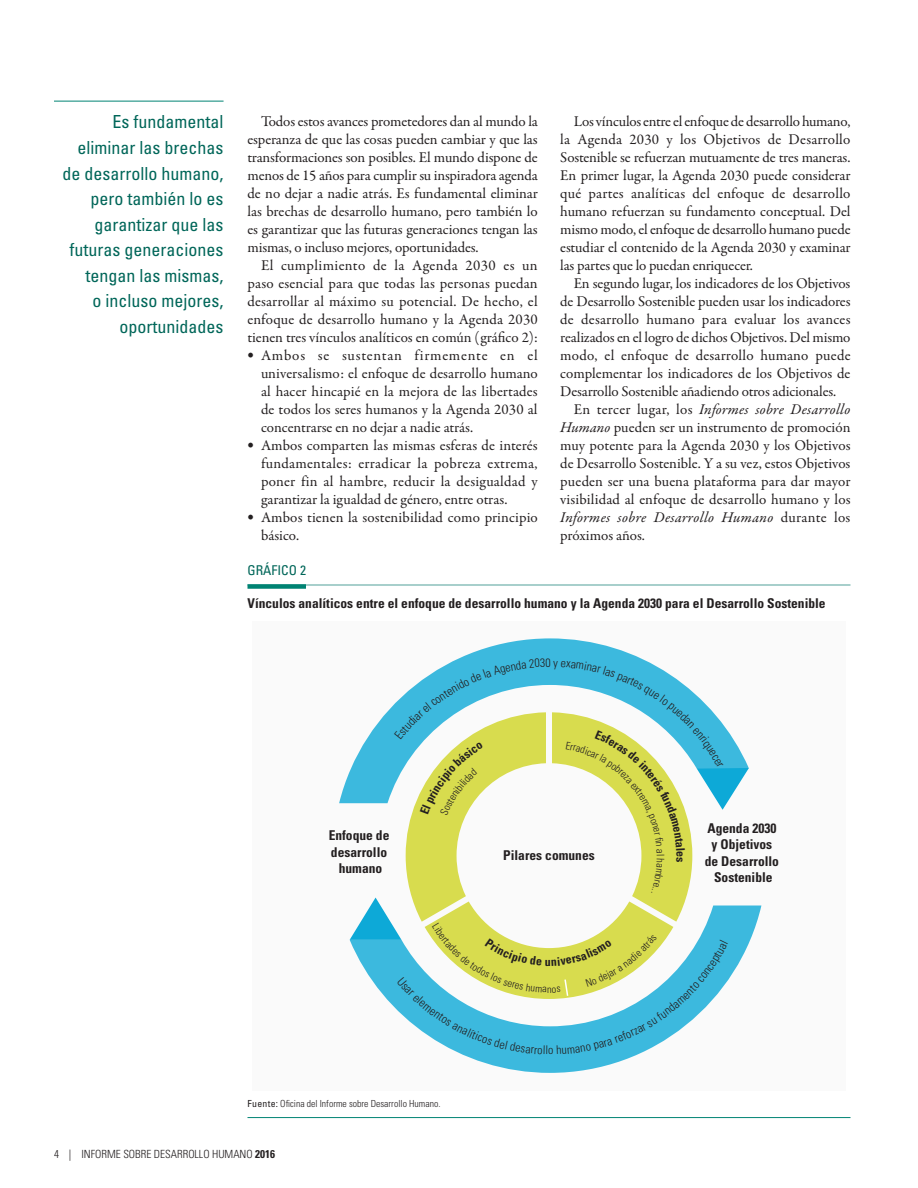
<style>
.page{position:relative;width:918px;height:1188px;background:#fff}
.page>*{position:absolute;margin:0;border:0;box-sizing:border-box;transform-origin:0 0}
.t1{font:condensed 18px/25.5px "Univers LT Std";color:#006659;text-align:right}
.t2{font:15px/18px "Garamond Premr Pro";color:#231f20;text-align:justify}
.t3{font:italic 15px "Garamond Premr Pro";letter-spacing:.02em;color:#231f20}
.t4{font:700 condensed 13.5px/16.2px "Univers LT Std";color:#231f20;text-align:center}
.t5{font:condensed 13.5px "Univers LT Std";color:#006659}
.t6{font:300 condensed 12px "Univers LT Std";color:#231f20}
.t7{font:700 condensed 12px "Univers LT Std";color:#231f20}
.t8{font:300 condensed 11.25px "Univers LT Std";color:#231f20}
.t9{font:300 condensed 9.75px "Univers LT Std";color:#231f20}
.s1{font-style:normal}
.s2{font-style:italic}
.s3{font-weight:400}
.s4{font-weight:700}
</style>
<div class="page">
<hr style="left:54px;top:101px;width:170px;height:1px;background:#008373">
<hr style="left:248px;top:584px;width:602px;height:2px;background:#8bc0bb">
<div style="left:248px;top:584px;width:58px;height:5px;background:#008373"></div>
<hr style="left:248px;top:1117px;width:602px;height:1px;background:#008373">
<div style="left:252px;top:621px;width:594px;height:470px;background:#fafafa"></div>
<svg style="left:461px;top:906px;width:300px;height:167px"></svg>
<svg style="left:339px;top:638px;width:301px;height:165px"></svg>
<svg style="left:350px;top:658px;width:399px;height:396px"></svg>
<p class="t1" style="left:63px;top:109px;width:162px">Es fundamental eliminar las brechas de desarrollo humano, pero también lo es garantizar que las futuras generaciones tengan las mismas,<br>o incluso mejores, oportunidades</p>
<p class="t2" style="left:248px;top:113px;width:292px;text-indent:14px">Todos estos avances prometedores dan al mundo la esperanza de que las cosas pueden cambiar y que las transformaciones son posibles. El mundo dispone de menos de 15 años para cumplir su inspiradora agenda de no dejar a nadie atrás. Es fundamental eliminar las brechas de desarrollo humano, pero también lo es garantizar que las futuras generaciones tengan las mismas, o incluso mejores, oportunidades.</p>
<p class="t2" style="left:248px;top:257px;width:292px;text-indent:14px">El cumplimiento de la Agenda 2030 es un paso esencial para que todas las personas puedan desarrollar al máximo su potencial. De hecho, el enfoque de desarrollo humano y la Agenda 2030 tienen tres vínculos analíticos en común (gráfico 2):</p>
<p class="t2" style="left:261px;top:347px;width:278px;text-indent:-14px">• Ambos se sustentan firmemente en el universalismo: el enfoque de desarrollo humano al hacer hincapié en la mejora de las libertades de todos los seres humanos y la Agenda 2030 al concentrarse en no dejar a nadie atrás.</p>
<p class="t2" style="left:261px;top:437px;width:278px;text-indent:-14px">• Ambos comparten las mismas esferas de interés fundamentales: erradicar la pobreza extrema, poner fin al hambre, reducir la desigualdad y garantizar la igualdad de género, entre otras.</p>
<p class="t2" style="left:261px;top:509px;width:278px;text-indent:-14px">• Ambos tienen la sostenibilidad como principio básico.</p>
<p class="t2" style="left:560px;top:113px;width:292px;text-indent:14px">Los vínculos entre el enfoque de desarrollo humano, la Agenda 2030 y los Objetivos de Desarrollo Sostenible se refuerzan mutuamente de tres maneras.<br>En primer lugar, la Agenda 2030 puede considerar qué partes analíticas del enfoque de desarrollo humano refuerzan su fundamento conceptual. Del mismo modo, el enfoque de desarrollo humano puede estudiar el contenido de la Agenda 2030 y examinar las partes que lo puedan enriquecer.</p>
<p class="t2" style="left:574px;top:275px;width:278px">En segundo lugar, los indicadores de los Objetivos</p>
<p class="t2" style="left:560px;top:293px;width:292px">de Desarrollo Sostenible pueden usar los indicadores</p>
<p class="t2" style="left:560px;top:311px;width:292px">de desarrollo humano para evaluar los avances</p>
<p class="t2" style="left:560px;top:329px;width:292px">realizados en el logro de dichos Objetivos. Del mismo</p>
<p class="t2" style="left:560px;top:347px;width:292px">modo, el enfoque de desarrollo humano puede</p>
<p class="t2" style="left:560px;top:365px;width:292px">complementar los indicadores de los Objetivos de</p>
<p class="t2" style="left:560px;top:383px;width:278px">Desarrollo Sostenible añadiendo otros adicionales.</p>
<p class="t3" style="left:574px;top:400px;width:278px"><span class="s1">En tercer lugar, los</span> Informes sobre Desarrollo</p>
<p class="t2" style="left:560px;top:419px;width:292px"><span class="s2">Humano</span> pueden ser un instrumento de promoción</p>
<p class="t2" style="left:560px;top:437px;width:292px">muy potente para la Agenda 2030 y los Objetivos</p>
<p class="t2" style="left:560px;top:455px;width:292px">de Desarrollo Sostenible. Y a su vez, estos Objetivos</p>
<p class="t2" style="left:560px;top:473px;width:292px">pueden ser una buena plataforma para dar mayor</p>
<p class="t2" style="left:560px;top:491px;width:292px">visibilidad al enfoque de desarrollo humano y los</p>
<p class="t3" style="left:560px;top:508px;width:292px">Informes sobre Desarrollo Humano <span class="s1">durante los</span></p>
<p class="t2" style="left:560px;top:527px;width:86px">próximos años.</p>
<p class="t5" style="left:248px;top:562px;width:60px">GRÁFICO 2</p>
<p class="t4" style="left:248px;top:595px;width:580px">Vínculos analíticos entre el enfoque de desarrollo humano y la Agenda 2030 para el Desarrollo Sostenible</p>
<p class="t4" style="left:329px;top:827px;width:62px">Enfoque de desarrollo humano</p>
<p class="t4" style="left:705px;top:820px;width:76px">Agenda 2030 y Objetivos de Desarrollo<br>Sostenible</p>
<p class="t4" style="left:503px;top:847px;width:93px">Pilares comunes</p>
<p class="t7" style="left:545px;top:954px;width:8px">u</p>
<p class="t9" style="left:248px;top:1097px;width:195px"><span class="s3">Fuente:</span> Oficina del Informe sobre Desarrollo Humano.</p>
<p class="t8" style="left:54px;top:1147px;width:223px">4 | INFORME SOBRE DESARROLLO HUMANO <span class="s4">2016</span></p>
<p class="t6" style="left:548px;top:1043px;width:7px">o</p>
</div>
